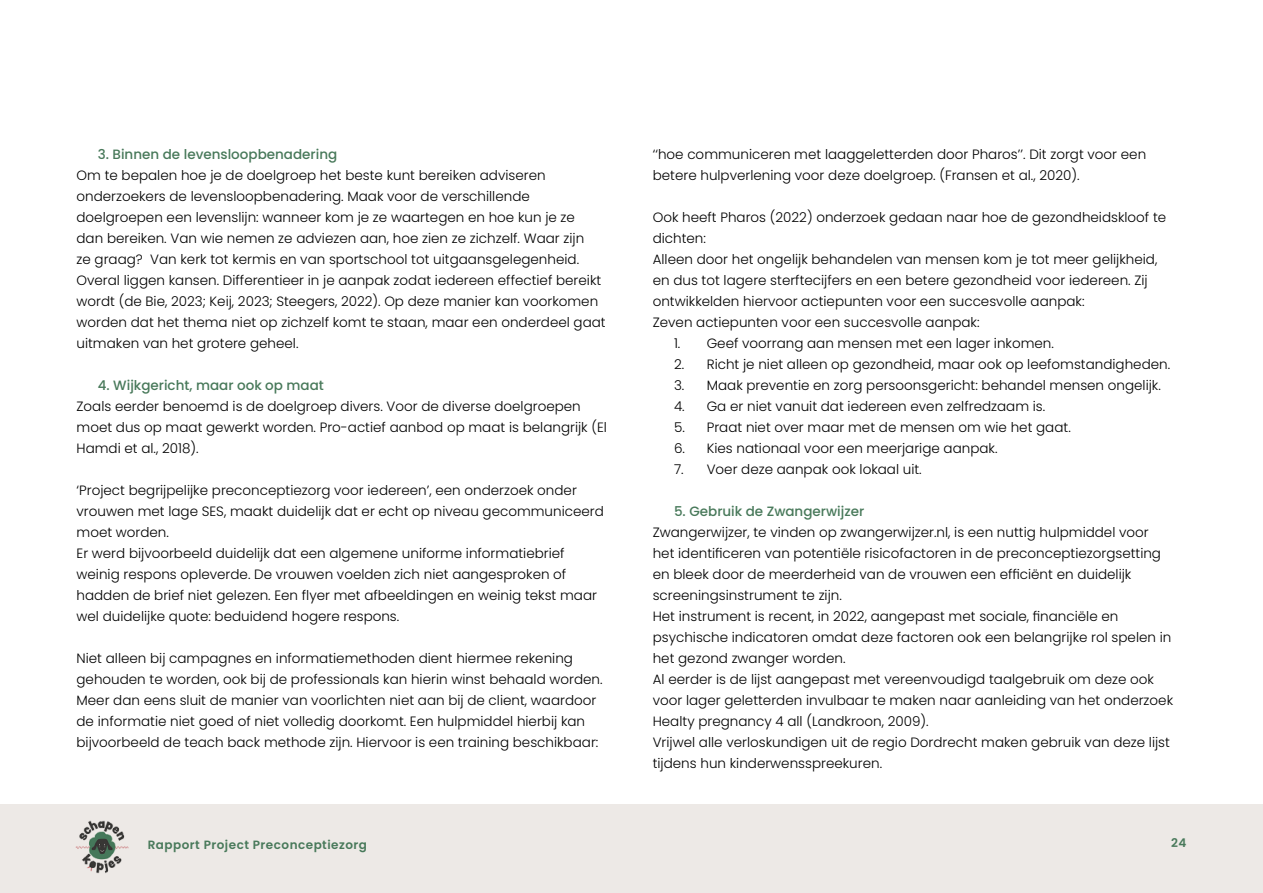
<style>
.page{position:relative;width:1263px;height:893px;background:#fff}
.page>*{position:absolute;margin:0;border:0;box-sizing:border-box;transform-origin:0 0}
.t1{font:300 13.5px/21px "Poppins";color:#000}
.t2{font:500 13.5px "Poppins";color:#48795a}
.t3{font:600 12px "Poppins";letter-spacing:.04em;color:#48795a}
</style>
<div class="page">
<div style="left:0;top:804px;width:1263px;height:89px;background:#ede9e6"></div>
<img style="left:75px;top:820px;width:54px;height:54px">
<p class="t2" style="left:98px;top:146px;width:241px">3. Binnen de levensloopbenadering</p>
<p class="t1" style="left:77px;top:165px;width:531px">Om te bepalen hoe je de doelgroep het beste kunt bereiken adviseren onderzoekers de levensloopbenadering. Maak voor de verschillende doelgroepen een levenslijn: wanneer kom je ze waartegen en hoe kun je ze<br>dan bereiken. Van wie nemen ze adviezen aan, hoe zien ze zichzelf. Waar zijn<br>ze graag? Van kerk tot kermis en van sportschool tot uitgaansgelegenheid.<br>Overal liggen kansen. Differentieer in je aanpak zodat iedereen effectief bereikt wordt (de Bie, 2023; Keij, 2023; Steegers, 2022). Op deze manier kan voorkomen worden dat het thema niet op zichzelf komt te staan, maar een onderdeel gaat uitmaken van het grotere geheel.</p>
<p class="t2" style="left:98px;top:377px;width:228px">4. Wijkgericht, maar ook op maat</p>
<p class="t1" style="left:77px;top:396px;width:532px">Zoals eerder benoemd is de doelgroep divers. Voor de diverse doelgroepen moet dus op maat gewerkt worden. Pro-actief aanbod op maat is belangrijk (El<br>Hamdi et al., 2018).</p>
<p class="t1" style="left:77px;top:480px;width:529px">‘Project begrijpelijke preconceptiezorg voor iedereen’, een onderzoek onder vrouwen met lage SES, maakt duidelijk dat er echt op niveau gecommuniceerd moet worden.<br>Er werd bijvoorbeeld duidelijk dat een algemene uniforme informatiebrief weinig respons opleverde. De vrouwen voelden zich niet aangesproken of hadden de brief niet gelezen. Een flyer met afbeeldingen en weinig tekst maar wel duidelijke quote: beduidend hogere respons.</p>
<p class="t1" style="left:77px;top:648px;width:528px">Niet alleen bij campagnes en informatiemethoden dient hiermee rekening gehouden te worden, ook bij de professionals kan hierin winst behaald worden.<br>Meer dan eens sluit de manier van voorlichten niet aan bij de client, waardoor de informatie niet goed of niet volledig doorkomt. Een hulpmiddel hierbij kan bijvoorbeeld de teach back methode zijn. Hiervoor is een training beschikbaar:</p>
<p class="t1" style="left:653px;top:144px;width:495px">‘‘hoe communiceren met laaggeletterden door Pharos’’. Dit zorgt voor een betere hulpverlening voor deze doelgroep. (Fransen et al., 2020).</p>
<p class="t1" style="left:653px;top:207px;width:515px">Ook heeft Pharos (2022) onderzoek gedaan naar hoe de gezondheidskloof te dichten:<br>Alleen door het ongelijk behandelen van mensen kom je tot meer gelijkheid, en dus tot lagere sterftecijfers en een betere gezondheid voor iedereen. Zij ontwikkelden hiervoor actiepunten voor een succesvolle aanpak:<br>Zeven actiepunten voor een succesvolle aanpak:</p>
<p class="t1" style="left:674px;top:333px;width:381px">1. Geef voorrang aan mensen met een lager inkomen.</p>
<p class="t1" style="left:674px;top:354px;width:498px">2. Richt je niet alleen op gezondheid, maar ook op leefomstandigheden.</p>
<p class="t1" style="left:674px;top:375px;width:488px">3. Maak preventie en zorg persoonsgericht: behandel mensen ongelijk.</p>
<p class="t1" style="left:674px;top:396px;width:373px">4. Ga er niet vanuit dat iedereen even zelfredzaam is.</p>
<p class="t1" style="left:674px;top:417px;width:398px">5. Praat niet over maar met de mensen om wie het gaat.</p>
<p class="t1" style="left:674px;top:438px;width:325px">6. Kies nationaal voor een meerjarige aanpak.</p>
<p class="t1" style="left:674px;top:459px;width:249px">7. Voer deze aanpak ook lokaal uit.</p>
<p class="t2" style="left:674px;top:504px;width:192px">5. Gebruik de Zwangerwijzer</p>
<p class="t1" style="left:653px;top:522px;width:522px">Zwangerwijzer, te vinden op zwangerwijzer.nl, is een nuttig hulpmiddel voor het identificeren van potentiële risicofactoren in de preconceptiezorgsetting en bleek door de meerderheid van de vrouwen een efficiënt en duidelijk screeningsinstrument te zijn.<br>Het instrument is recent, in 2022, aangepast met sociale, financiële en psychische indicatoren omdat deze factoren ook een belangrijke rol spelen in het gezond zwanger worden.<br>Al eerder is de lijst aangepast met vereenvoudigd taalgebruik om deze ook voor lager geletterden invulbaar te maken naar aanleiding van het onderzoek Healty pregnancy 4 all (Landkroon, 2009).<br>Vrijwel alle verloskundigen uit de regio Dordrecht maken gebruik van deze lijst tijdens hun kinderwensspreekuren.</p>
<p class="t3" style="left:148px;top:838px;width:221px">Rapport Project Preconceptiezorg</p>
<p class="t3" style="left:1171px;top:836px;width:17px">24</p>
</div>
